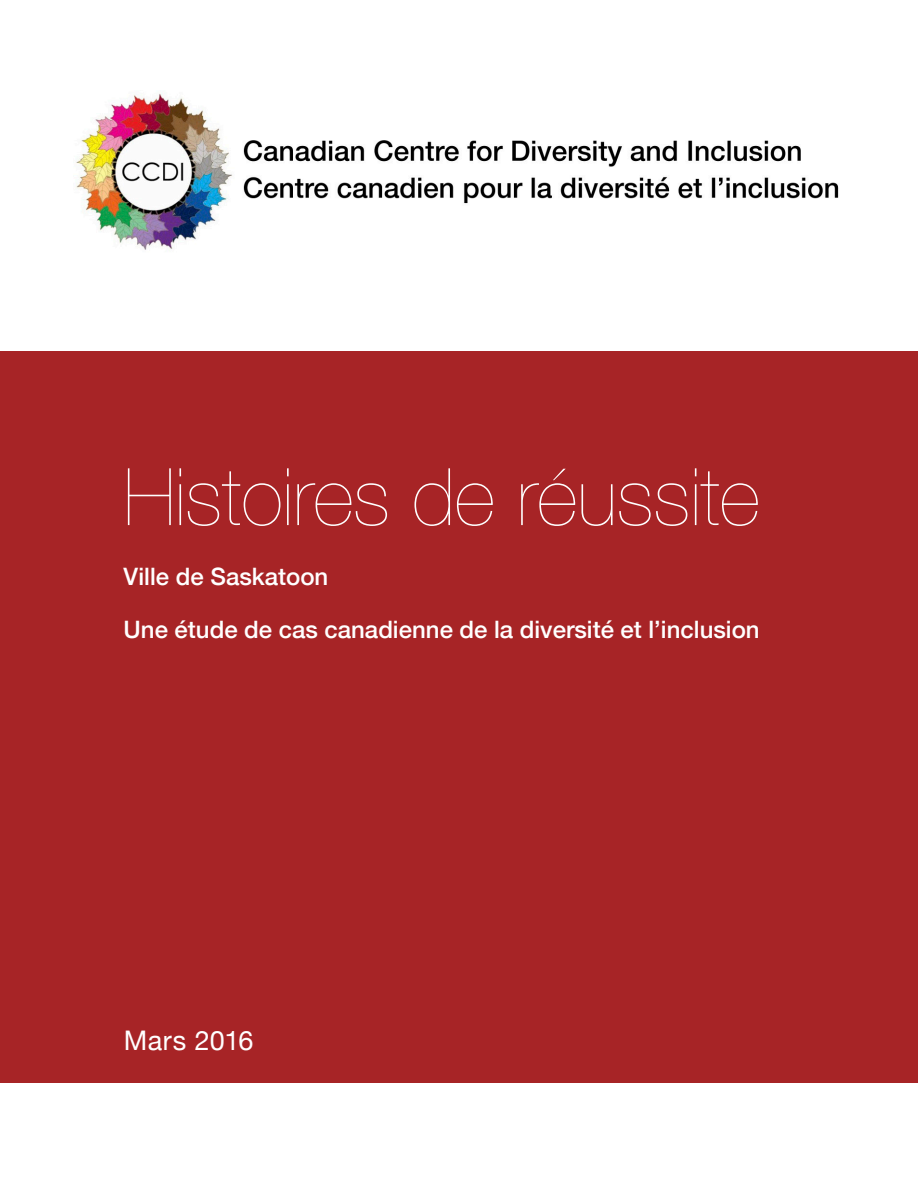
<style>
.page{position:relative;width:918px;height:1188px;background:#fff}
.page>*{position:absolute;margin:0;border:0;box-sizing:border-box;transform-origin:0 0}
.t1{font:200 79.5px "Helvetica Neue";color:#fff}
.t2{font:27px "Helvetica Neue";letter-spacing:.01em;color:#fff}
.Heading_1{font:500 24px "Helvetica Neue";color:#fff}
</style>
<div class="page">
<div style="left:0;top:351px;width:918px;height:731px;background:#a72426"></div>
<img style="left:76px;top:93px;width:763px;height:157px">
<p class="t1" style="left:124px;top:435px;width:638px">Histoires de réussite</p>
<p class="Heading_1" style="left:124px;top:557px;width:206px">Ville de Saskatoon</p>
<p class="Heading_1" style="left:124px;top:610px;width:638px">Une étude de cas canadienne de la diversité et l’inclusion</p>
<p class="t2" style="left:124px;top:1021px;width:131px">Mars 2016</p>
</div>
